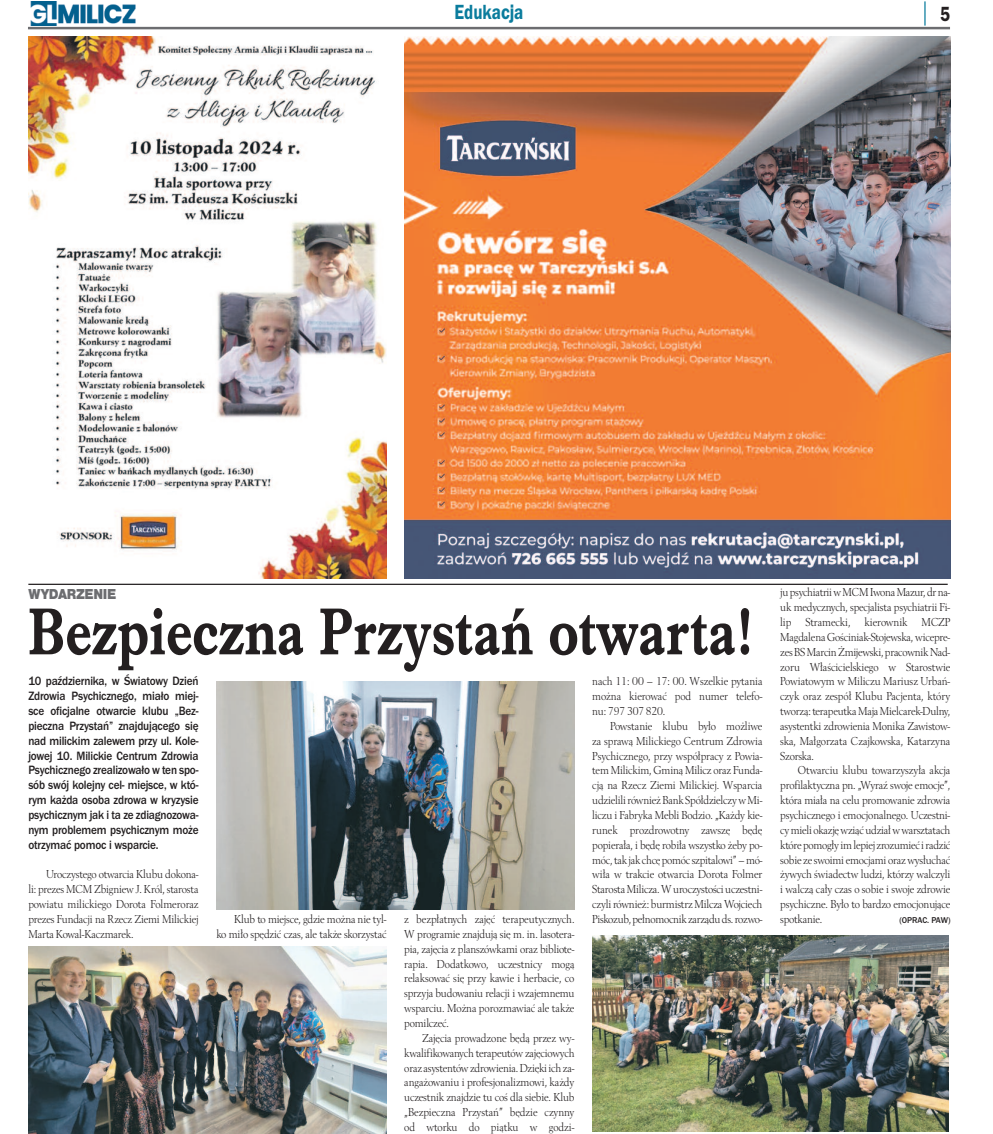
<style>
.page{position:relative;width:993px;height:1134px;background:#fff}
.page>*{position:absolute;margin:0;border:0;box-sizing:border-box;transform-origin:0 0}
.t1{font:700 68.75px "Imprint URWTCE";color:#231f20;scale:.8 1}
.t2{font:21.25px "Franklin Got URWTCE Dem";color:#0a7c9d;scale:.8 1}
.t3{font:21.25px "Franklin Got URWTCE Dem";color:#231f20;scale:.8 1}
.t4{font:900 15px "Nimbus San TCE";letter-spacing:-.025em;color:#6c6d70;scale:.9 1}
.t5{font:500 12.5px/14.9px "Franklin Got URWTCE";letter-spacing:-.015em;color:#231f20;text-align:justify;scale:.9 1}
.t6{font:12px/14.9px "Berling TCE";letter-spacing:-.015em;color:#231f20;text-align:justify;scale:.9 1}
.t7{font:500 8.75px "Franklin Got URWTCE";letter-spacing:-.01em;color:#231f20;scale:.95 1}
</style>
<div class="page">
<img style="left:30px;top:1px;width:106px;height:25px">
<hr style="left:28px;top:27px;width:921px;height:2px;background:#6c6d70">
<svg style="left:924px;top:1px;width:1px;height:25px"></svg>
<hr style="left:28px;top:584px;width:919px;height:1px;background:#231f20">
<img style="left:216px;top:682px;width:358px;height:228px">
<img style="left:28px;top:946px;width:358px;height:188px">
<img style="left:592px;top:935px;width:355px;height:196px">
<img style="left:404px;top:36px;width:546px;height:543px">
<img style="left:28px;top:36px;width:358px;height:543px">
<h2 class="t2" style="left:454px;top:0;width:88px">Edukacja</h2>
<h2 class="t3" style="left:939px;top:1px;width:14px">5</h2>
<p class="t4" style="left:28px;top:585px;width:99px">WYDARZENIE</p>
<h1 class="t1" style="left:28px;top:590px;width:905px">Bezpieczna Przystań otwarta!</h1>
<p class="t5" style="left:28px;top:674px;width:190px">10 października, w Światowy Dzień Zdrowia Psychicznego, miało miej&shy;sce oficjalne otwarcie klubu „Bez&shy;pieczna Przystań” znajdującego się nad milickim zalewem przy ul. Kole&shy;jowej 10. Milickie Centrum Zdrowia Psychicznego zrealizowało w ten spo&shy;sób swój kolejny cel- miejsce, w któ&shy;rym każda osoba zdrowa w kryzysie psychicznym jak i ta ze zdiagnozowa&shy;nym problemem psychicznym może otrzymać pomoc i wsparcie.</p>
<p class="t6" style="left:28px;top:867px;width:190px;text-indent:18px">Uroczystego otwarcia Klubu dokona&shy;li: prezes MCM Zbigniew J. Król, starosta powiatu milickiego Dorota Folmeroraz prezes Fundacji na Rzecz Ziemi Milickiej Marta Kowal-Kaczmarek.</p>
<p class="t6" style="left:216px;top:911px;width:190px;text-align:right">Klub to miejsce, gdzie można nie tyl-<br>ko miło spędzić czas, ale także skorzystać</p>
<p class="t6" style="left:404px;top:911px;width:190px">z bezpłatnych zajęć terapeutycznych.<br>W programie znajdują się m. in. lasotera&shy;pia, zajęcia z planszówkami oraz bibliote&shy;rapia. Dodatkowo, uczestnicy mogą relaksować się przy kawie i herbacie, co sprzyja budowaniu relacji i wzajemnemu wsparciu. Można porozmawiać ale także pomilczeć.</p>
<p class="t6" style="left:404px;top:1030px;width:190px;text-indent:18px">Zajęcia prowadzone będą przez wy&shy;kwalifikowanych terapeutów zajęciowych oraz asystentówzdrowienia.Dzięki ichza&shy;angażowaniu i profesjonalizmowi, każdy uczestnik znajdzie tu coś dla siebie. Klub „Bezpieczna Przystań” będzie czynny od wtorku do piątku w godzi-</p>
<p class="t6" style="left:592px;top:674px;width:190px">nach 11: 00 – 17: 00. Wszelkie pytania można kierować pod numer telefo&shy;nu: 797 307 820.</p>
<p class="t6" style="left:592px;top:718px;width:190px;text-indent:18px">Powstanie klubu było możliwe za sprawą Milickiego Centrum Zdrowia Psychicznego, przy współpracy z Powia&shy;tem Milickim, Gminą Milicz oraz Funda&shy;cją na Rzecz Ziemi Milickiej. Wsparcia udzielilirównieżBank SpółdzielczywMi&shy;liczu i Fabryka Mebli Bodzio. „Każdy kie&shy;runek prozdrowotny zawszę będę popierała, i będę robiła wszystko żeby po&shy;móc,tak jak chcępomóc szpitalowi”–mó&shy;wiła w trakcie otwarcia Dorota Folmer StarostaMilicza.Wuroczystościuczestni&shy;czyli również: burmistrz Milcza Wojciech Piskozub,pełnomocnik zarząduds.rozwo-</p>
<p class="t6" style="left:780px;top:585px;width:190px">jupsychiatriiwMCMIwonaMazur,drna&shy;uk medycznych, specjalista psychiatrii Fi&shy;lip Stramecki, kierownik MCZP Magdalena Gościniak-Stojewska, wicepre&shy;zesBSMarcinŻmijewski, pracownikNad&shy;zoru Właścicielskiego w Starostwie Powiatowym w Miliczu Mariusz Urbań&shy;czyk oraz zespół Klubu Pacjenta, który tworzą:terapeutkaMajaMielcarek-Dulny, asystentki zdrowienia Monika Zawistow&shy;ska, Małgorzata Czajkowska, Katarzyna Szorska.</p>
<p class="t6" style="left:780px;top:763px;width:190px;text-indent:18px">Otwarciu klubu towarzyszyła akcja profilaktyczna pn. „Wyraź swoje emocje”, która miała na celu promowanie zdrowia psychicznego i emocjonalnego. Uczestni&shy;cymieli okazjęwziąćudziałwwarsztatach którepomogły imlepiej zrozumieć iradzić sobie ze swoimi emocjami oraz wysłuchać żywych świadectw ludzi, którzy walczyli i walczą cały czas o sobie i swoje zdrowie psychiczne. Było to bardzo emocjonujące spotkanie.</p>
<p class="t7" style="left:899px;top:915px;width:55px">(OPRAC. PAW)</p>
</div>
